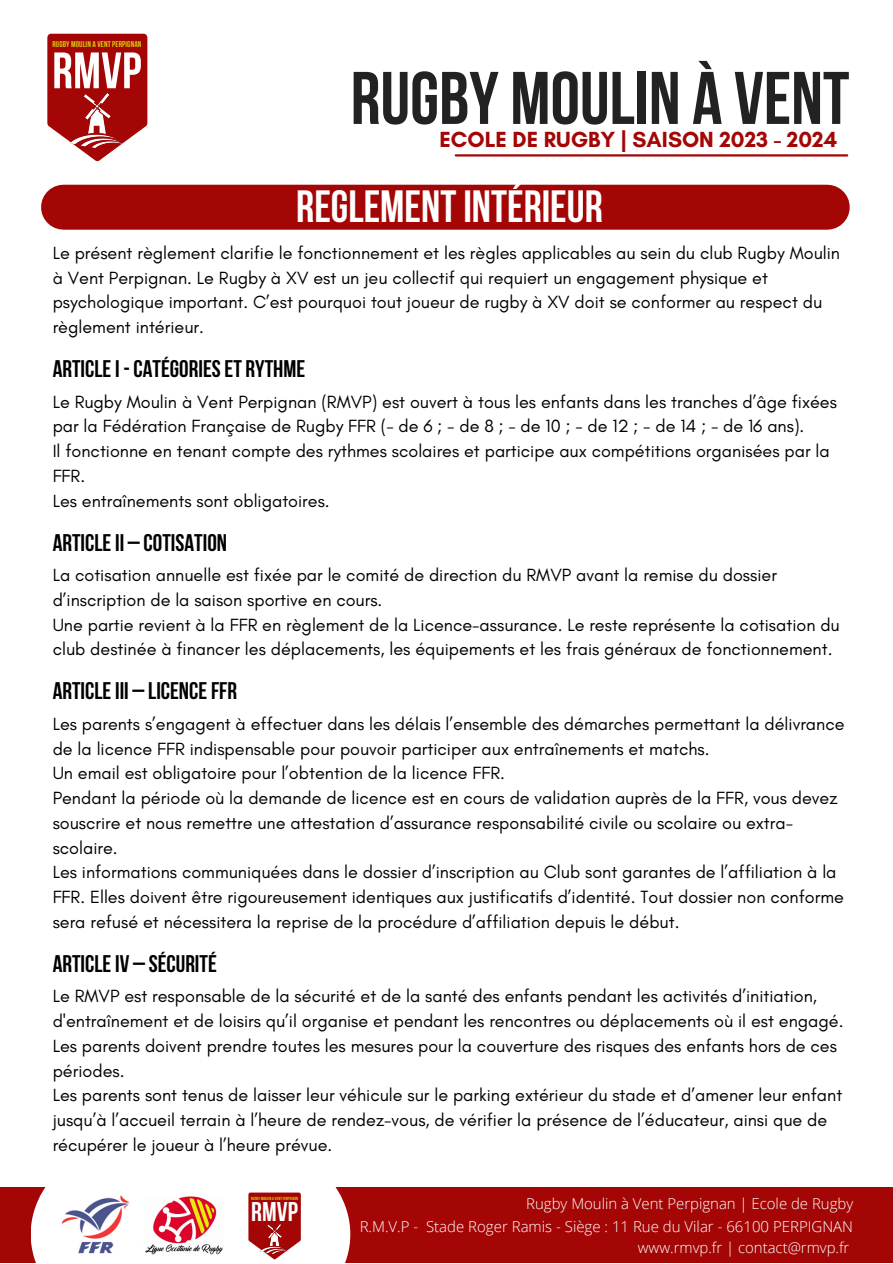
<style>
.page{position:relative;width:893px;height:1264px;background:#fff}
.page>*{position:absolute;margin:0;border:0;box-sizing:border-box;transform-origin:0 0}
.t1{font:700 74.25px "Bebas Neue";color:#222}
.t2{font:700 51.15px "Bebas Neue";color:#fff}
.t3{font:700 45px "Bebas Neue";color:#fff}
.t4{font:700 27px "Bebas Neue";color:#fff}
.t5{font:700 24px "Bebas Neue";color:#000}
.t6{font:700 22.35px "Glacial Indifference";color:#a40606}
.t7{font:18px/24.8px "Glacial Indifference";color:#000}
.t8{font:300 15px "Open Sans";color:#fff}
.t9{font:700 8.4px "Bebas Neue";letter-spacing:.015em;color:#d7cf07}
.t10{font:700 4.35px "Bebas Neue";letter-spacing:.015em;color:#d7cf07}
</style>
<div class="page">
<div style="left:64px;top:185px;width:763px;height:45px;background:#a40606"></div>
<div style="left:0;top:1187px;width:892px;height:75px;background:#a40606"></div>
<div style="left:31px;top:1121px;width:319px;height:141px;background:#fff"></div>
<svg style="left:248px;top:1192px;width:53px;height:67px"></svg>
<img style="left:261px;top:1224px;width:27px;height:28px">
<img style="left:61px;top:1195px;width:69px;height:59px">
<img style="left:145px;top:1196px;width:78px;height:59px">
<hr style="left:455px;top:154px;width:392px;height:2px;background:#a40606">
<svg style="left:47px;top:34px;width:100px;height:127px"></svg>
<img style="left:71px;top:94px;width:52px;height:53px">
<p class="t9" style="left:52px;top:41px;width:90px">RUGBY MOULIN A VENT PERPIGNAN</p>
<p class="t2" style="left:52px;top:50px;width:91px">RMVP</p>
<p class="t1" style="left:350px;top:68px;width:500px">RUGBY MOULIN À VENT</p>
<p class="t6" style="left:439px;top:125px;width:399px">ECOLE DE RUGBY | SAISON 2023 - 2024</p>
<p class="t3" style="left:296px;top:188px;width:308px">REGLEMENTINTÉRIEUR</p>
<p class="t7" style="left:53px;top:240px;width:788px">Le présent règlement clarifie le fonctionnement et les règles applicables au sein du club Rugby Moulin à Vent Perpignan. Le Rugby à XV est un jeu collectif qui requiert un engagement physique et psychologique important. C’est pourquoi tout joueur de rugby à XV doit se conformer au respect du règlement intérieur.</p>
<p class="t5" style="left:53px;top:359px;width:254px">ARTICLEI -CATÉGORIESET RYTHME</p>
<p class="t7" style="left:53px;top:389px;width:785px">Le Rugby Moulin à Vent Perpignan (RMVP) est ouvert à tous les enfants dans les tranches d’âge fixées par la Fédération Française de Rugby FFR (- de 6 ; - de 8 ; - de 10 ; - de 12 ; - de 14 ; - de 16 ans).</p>
<p class="t7" style="left:53px;top:438px;width:778px">Il fonctionne en tenant compte des rythmes scolaires et participe aux compétitions organisées par la<br>FFR.</p>
<p class="t7" style="left:53px;top:488px;width:278px">Les entraînements sont obligatoires.</p>
<p class="t5" style="left:53px;top:532px;width:176px">ARTICLEII – COTISATION</p>
<p class="t7" style="left:53px;top:562px;width:725px">La cotisation annuelle est fixée par le comité de direction du RMVP avant la remise du dossier d’inscription de la saison sportive en cours.</p>
<p class="t7" style="left:53px;top:612px;width:788px">Une partie revient à la FFR en règlement de la Licence-assurance. Le reste représente la cotisation du club destinée à financer les déplacements, les équipements et les frais généraux de fonctionnement.</p>
<p class="t5" style="left:53px;top:681px;width:186px">ARTICLEIII – LICENCEFFR</p>
<p class="t7" style="left:53px;top:711px;width:793px">Les parents s’engagent à effectuer dans les délais l’ensemble des démarches permettant la délivrance de la licence FFR indispensable pour pouvoir participer aux entraînements et matchs.</p>
<p class="t7" style="left:53px;top:760px;width:454px">Un email est obligatoire pour l’obtention de la licence FFR.</p>
<p class="t7" style="left:53px;top:785px;width:786px">Pendant la période où la demande de licence est en cours de validation auprès de la FFR, vous devez souscrire et nous remettre une attestation d’assurance responsabilité civile ou scolaire ou extra&shy;scolaire.</p>
<p class="t7" style="left:53px;top:859px;width:792px">Les informations communiquées dans le dossier d’inscription au Club sont garantes de l’affiliation à la<br>FFR. Elles doivent être rigoureusement identiques aux justificatifs d’identité. Tout dossier non conforme sera refusé et nécessitera la reprise de la procédure d’affiliation depuis le début.</p>
<p class="t5" style="left:53px;top:953px;width:166px">ARTICLEIV – SÉCURITÉ</p>
<p class="t7" style="left:53px;top:983px;width:792px">Le RMVP est responsable de la sécurité et de la santé des enfants pendant les activités d’initiation, d'entraînement et de loisirs qu’il organise et pendant les rencontres ou déplacements où il est engagé.</p>
<p class="t7" style="left:53px;top:1033px;width:785px">Les parents doivent prendre toutes les mesures pour la couverture des risques des enfants hors de ces périodes.</p>
<p class="t7" style="left:53px;top:1082px;width:791px">Les parents sont tenus de laisser leur véhicule sur le parking extérieur du stade et d’amener leur enfant jusqu’à l’accueil terrain à l’heure de rendez-vous, de vérifier la présence de l’éducateur, ainsi que de récupérer le joueur à l’heure prévue.</p>
<p class="t10" style="left:251px;top:1196px;width:48px">RUGBY MOULIN A VENT PERPIGNAN</p>
<p class="t8" style="left:526px;top:1192px;width:328px">Rugby Moulin à Vent Perpignan | Ecole de Rugby</p>
<p class="t8" style="left:637px;top:1236px;width:213px">www.rmvp.fr | contact@rmvp.fr</p>
<p class="t4" style="left:251px;top:1201px;width:49px">RMVP</p>
<p class="t8" style="left:359px;top:1215px;width:495px">R.M.V.P - Stade Roger Ramis - Siège : 11 Rue du Vilar - 66100 PERPIGNAN</p>
</div>
